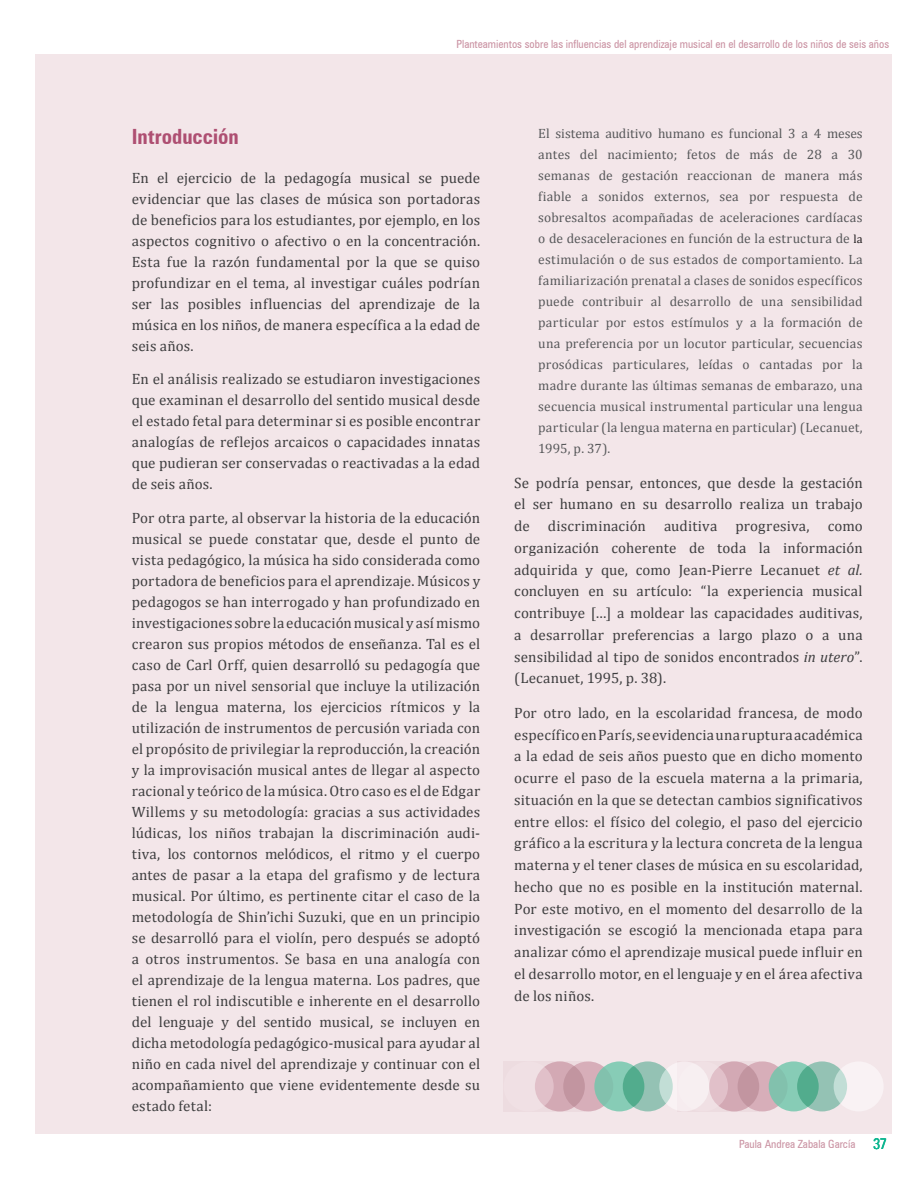
<style>
.page{position:relative;width:918px;height:1188px;background:#fff}
.page>*{position:absolute;margin:0;border:0;box-sizing:border-box;transform-origin:0 0}
.TÍTULO1{font:700 condensed 21px "Zurich BT";color:#ae4f72}
.Corrido{font:15px/21px "Cambria";letter-spacing:.005em;color:#3e3e3f;text-align:justify}
.t1{font:300 condensed 15px "Univers LT Std";color:#0eb690}
.Texto_con_sangría{font:13.5px/21px "Cambria";letter-spacing:.02em;color:#57585a;text-align:justify}
.t2{font:condensed 11.25px "Zurich BT";color:#cb94a4}
.s1{font-size:12px;color:#231f20}
.s2{font-style:italic}
</style>
<div class="page">
<div style="left:35px;top:54px;width:856px;height:1080px;background:#f3e6e9"></div>
<div style="left:563px;top:1061px;width:50px;height:50px;background:#d7aeb9;border-radius:50%"></div>
<div style="left:535px;top:1061px;width:50px;height:50px;background:linear-gradient(to bottom,#cca2ad,#cca0ab);border-radius:50%"></div>
<svg style="left:504px;top:1061px;width:50px;height:50px"></svg>
<div style="left:594px;top:1061px;width:50px;height:50px;background:#87ccb6;border-radius:50%"></div>
<svg style="left:623px;top:1061px;width:50px;height:50px;background:#7cbaa6"></svg>
<svg style="left:659px;top:1061px;width:50px;height:50px"></svg>
<div style="left:738px;top:1061px;width:50px;height:50px;background:#d7aeb9;border-radius:50%"></div>
<div style="left:709px;top:1061px;width:50px;height:50px;background:linear-gradient(to bottom,#cca2ad,#cca1ac);border-radius:50%"></div>
<svg style="left:678px;top:1061px;width:50px;height:50px"></svg>
<div style="left:769px;top:1061px;width:50px;height:50px;background:#87ccb6;border-radius:50%"></div>
<svg style="left:797px;top:1061px;width:50px;height:50px;background:#7cbaa6"></svg>
<svg style="left:834px;top:1061px;width:50px;height:50px;fill:#f9f2f4"></svg>
<p class="t2" style="left:457px;top:37px;width:434px">Planteamientos sobre las influencias del aprendizaje musical en el desarrollo de los niños de seis años</p>
<p class="TÍTULO1" style="left:132px;top:123px;width:108px">Introducción</p>
<p class="Corrido" style="left:132px;top:167px;width:350px">En el ejercicio de la pedagogía musical se puede evidenciar que las clases de música son portadoras de beneficios para los estudiantes, por ejemplo, en los aspectos cognitivo o afectivo o en la concentración.<br>Esta fue la razón fundamental por la que se quiso profundizar en el tema, al investigar cuáles podrían ser las posibles influencias del aprendizaje de la música en los niños, de manera específica a la edad de seis años.</p>
<p class="Corrido" style="left:132px;top:369px;width:350px">En el análisis realizado se estudiaron investigaciones que examinan el desarrollo del sentido musical desde el estado fetal para determinar si es posible encontrar analogías de reflejos arcaicos o capacidades innatas que pudieran ser conservadas o reactivadas a la edad de seis años.</p>
<p class="Corrido" style="left:132px;top:507px;width:350px">Por otra parte, al observar la historia de la educación musical se puede constatar que, desde el punto de vista pedagógico, la música ha sido considerada como portadora de beneficios para el aprendizaje. Músicos y pedagogos se han interrogado y han profundizado en investigaciones sobre la educación musical y así mismo crearon sus propios métodos de enseñanza. Tal es el caso de Carl Orff, quien desarrolló su pedagogía que pasa por un nivel sensorial que incluye la utilización de la lengua materna, los ejercicios rítmicos y la utilización de instrumentos de percusión variada con el propósito de privilegiar la reproducción, la creación y la improvisación musical antes de llegar al aspecto racional y teórico de la música. Otro caso es el de Edgar Willems y su metodología: gracias a sus actividades lúdicas, los niños trabajan la discriminación audi&shy;tiva, los contornos melódicos, el ritmo y el cuerpo antes de pasar a la etapa del grafismo y de lectura musical. Por último, es pertinente citar el caso de la metodología de Shin’ichi Suzuki, que en un principio se desarrolló para el violín, pero después se adoptó a otros instrumentos. Se basa en una analogía con el aprendizaje de la lengua materna. Los padres, que tienen el rol indiscutible e inherente en el desarrollo del lenguaje y del sentido musical, se incluyen en dicha metodología pedagógico-musical para ayudar al niño en cada nivel del aprendizaje y continuar con el acompañamiento que viene evidentemente desde su estado fetal:</p>
<p class="Texto_con_sangría" style="left:538px;top:123px;width:326px">El sistema auditivo humano es funcional 3 a 4 meses antes del nacimiento; fetos de más de 28 a 30 semanas de gestación reaccionan de manera más fiable a sonidos externos, sea por respuesta de sobresaltos acompañadas de aceleraciones cardíacas o de desaceleraciones en función de la estructura de <span class="s1">la </span>estimulación o de sus estados de comportamiento. La familiarización prenatal a clases de sonidos específicos puede contribuir al desarrollo de una sensibilidad particular por estos estímulos y a la formación de una preferencia por un locutor particular, secuencias prosódicas particulares, leídas o cantadas por la madre durante las últimas semanas de embarazo, una secuencia musical instrumental particular una lengua particular (la lengua materna en particular) (Lecanuet, 1995, p. 37).</p>
<p class="Corrido" style="left:514px;top:472px;width:350px;line-height:21.8px">Se podría pensar, entonces, que desde la gestación el ser humano en su desarrollo realiza un trabajo de discriminación auditiva progresiva, como organización coherente de toda la información adquirida y que, como Jean-Pierre Lecanuet <span class="s2">et al. </span>concluyen en su artículo: “la experiencia musical contribuye […] a moldear las capacidades auditivas, a desarrollar preferencias a largo plazo o a una sensibilidad al tipo de sonidos encontrados <span class="s2">in utero</span>”. (Lecanuet, 1995, p. 38).</p>
<p class="Corrido" style="left:514px;top:702px;width:350px;line-height:21.8px">Por otro lado, en la escolaridad francesa, de modo específicoenParís,seevidenciaunarupturaacadémica a la edad de seis años puesto que en dicho momento ocurre el paso de la escuela materna a la primaria, situación en la que se detectan cambios significativos entre ellos: el físico del colegio, el paso del ejercicio gráfico a la escritura y la lectura concreta de la lengua materna y el tener clases de música en su escolaridad, hecho que no es posible en la institución maternal.<br>Por este motivo, en el momento del desarrollo de la investigación se escogió la mencionada etapa para analizar cómo el aprendizaje musical puede influir en el desarrollo motor, en el lenguaje y en el área afectiva de los niños.</p>
<p class="t2" style="left:739px;top:1137px;width:118px">Paula Andrea Zabala García</p>
<p class="t1" style="left:874px;top:1135px;width:15px">37</p>
</div>
